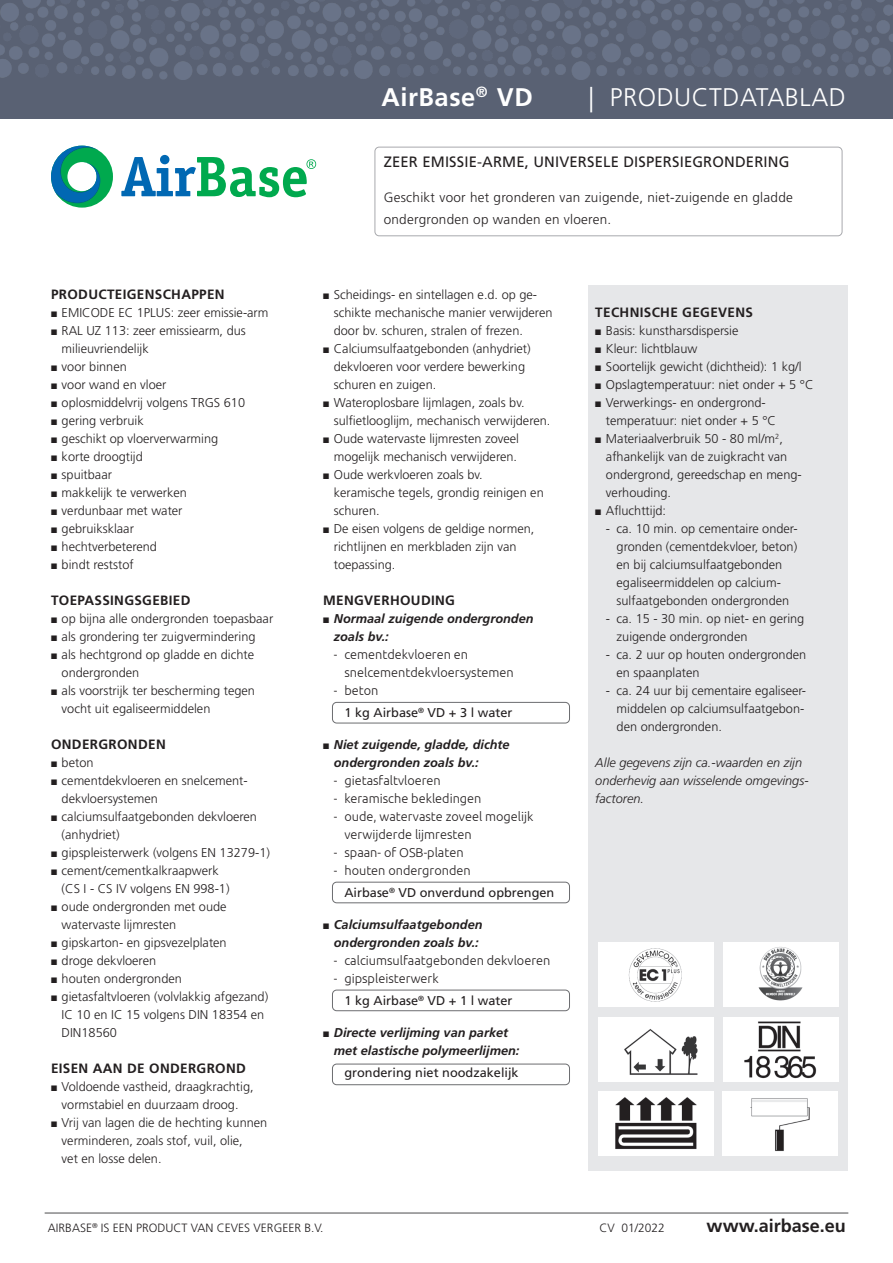
<style>
.page{position:relative;width:893px;height:1263px;background:#fff}
.page>*{position:absolute;margin:0;border:0;box-sizing:border-box;transform-origin:0 0}
.t1{font:300 25.5px "Frutiger LT Std";letter-spacing:.02em;color:#fff}
.t2{font:700 25.5px "Frutiger LT Std";letter-spacing:.02em;color:#fff}
.t3{font:700 18px "Frutiger LT Std";color:#231f20}
.t4{font:15px "Frutiger LT Std";letter-spacing:.01em;color:#231f20}
.t5{font:700 13.5px "Frutiger LT Std";letter-spacing:.025em;color:#231f20}
.t6{font:300 13.5px/22.5px "Frutiger LT Std";letter-spacing:.02em;color:#231f20}
.t7{font:300 12.75px/18px "Frutiger LT Std";color:#231f20}
.t8{font:300 12.75px/18px "Ubuntu";color:#231f20}
.t9{font:italic 700 12.75px/18px "Frutiger LT Std";color:#231f20}
.t10{font:12.75px "Frutiger LT Std";color:#231f20}
.t11{font:italic 300 12.75px/18px "Frutiger LT Std";color:#231f20}
.t12{font:300 12px "Frutiger LT Std";color:#231f20}
</style>
<div class="page">
<div style="left:332px;top:702px;width:238px;height:21px;border:1px solid #6c6d70;border-radius:4px"></div>
<div style="left:332px;top:882px;width:238px;height:21px;border:1px solid #6c6d70;border-radius:4px"></div>
<div style="left:332px;top:990px;width:238px;height:21px;border:1px solid #6c6d70;border-radius:4px"></div>
<div style="left:332px;top:1064px;width:238px;height:21px;border:1px solid #6c6d70;border-radius:4px"></div>
<div style="left:0;top:0;width:893px;height:118px;background:#596173"></div>
<img style="left:0;top:0;width:893px;height:80px">
<div style="left:588px;top:285px;width:260px;height:886px;background:#e6e7e9"></div>
<svg style="left:51px;top:146px;width:62px;height:62px"></svg>
<svg style="left:121px;top:155px;width:195px;height:42px"></svg>
<div style="left:375px;top:147px;width:467px;height:89px;border:1px solid #a8a9ad;border-radius:4px"></div>
<hr style="left:45px;top:1212px;width:803px;height:1px;background:#4b4c4d">
<img style="left:598px;top:943px;width:115px;height:64px">
<img style="left:724px;top:943px;width:115px;height:64px">
<img style="left:598px;top:1017px;width:115px;height:64px">
<img style="left:724px;top:1017px;width:115px;height:64px">
<img style="left:598px;top:1092px;width:115px;height:63px">
<img style="left:723px;top:1092px;width:114px;height:63px">
<h1 class="t2" style="left:382px;top:82px;width:153px">AirBase<sup>®</sup> VD</h1>
<h1 class="t1" style="left:588px;top:83px;width:259px">| PRODUCTDATABLAD</h1>
<p class="t5" style="left:51px;top:286px;width:175px">PRODUCTEIGENSCHAPPEN</p>
<p class="t7" style="left:51px;top:304px;width:219px">■ EMICODE EC 1PLUS: zeer emissie-arm</p>
<p class="t7" style="left:62px;top:322px;width:186px;text-indent:-11px">■ RAL UZ 113: zeer emissiearm, dus milieuvriendelijk</p>
<p class="t7" style="left:51px;top:358px;width:77px">■ voor binnen</p>
<p class="t7" style="left:51px;top:376px;width:117px">■ voor wand en vloer</p>
<p class="t7" style="left:51px;top:394px;width:196px">■ oplosmiddelvrij volgens TRGS 610</p>
<p class="t7" style="left:51px;top:412px;width:94px">■ gering verbruik</p>
<p class="t7" style="left:51px;top:430px;width:169px">■ geschikt op vloerverwarming</p>
<p class="t7" style="left:51px;top:448px;width:93px">■ korte droogtijd</p>
<p class="t7" style="left:51px;top:466px;width:62px">■ spuitbaar</p>
<p class="t7" style="left:51px;top:484px;width:137px">■ makkelijk te verwerken</p>
<p class="t7" style="left:51px;top:502px;width:133px">■ verdunbaar met water</p>
<p class="t7" style="left:51px;top:520px;width:84px">■ gebruiksklaar</p>
<p class="t7" style="left:51px;top:538px;width:108px">■ hechtverbeterend</p>
<p class="t7" style="left:51px;top:556px;width:84px">■ bindt reststof</p>
<p class="t5" style="left:51px;top:592px;width:141px">TOEPASSINGSGEBIED</p>
<p class="t7" style="left:51px;top:610px;width:224px">■ op bijna alle ondergronden toepasbaar</p>
<p class="t7" style="left:51px;top:628px;width:206px">■ als grondering ter zuigvermindering</p>
<p class="t7" style="left:62px;top:646px;width:194px;text-indent:-11px">■ als hechtgrond op gladde en dichte ondergronden</p>
<p class="t7" style="left:62px;top:682px;width:195px;text-indent:-11px">■ als voorstrijk ter bescherming tegen vocht uit egaliseermiddelen</p>
<p class="t5" style="left:51px;top:736px;width:116px">ONDERGRONDEN</p>
<p class="t7" style="left:51px;top:754px;width:44px">■ beton</p>
<p class="t7" style="left:62px;top:772px;width:188px;text-indent:-11px">■ cementdekvloeren en snelcement&shy;dekvloersystemen</p>
<p class="t7" style="left:62px;top:808px;width:197px;text-indent:-11px">■ calciumsulfaatgebonden dekvloeren (anhydriet)</p>
<p class="t7" style="left:51px;top:844px;width:220px">■ gipspleisterwerk (volgens EN 13279-1)</p>
<p class="t7" style="left:62px;top:862px;width:169px;text-indent:-11px">■ cement/cementkalkraapwerk (CS I - CS IV volgens EN 998-1)</p>
<p class="t7" style="left:62px;top:898px;width:166px;text-indent:-11px">■ oude ondergronden met oude watervaste lijmresten</p>
<p class="t7" style="left:51px;top:934px;width:177px">■ gipskarton- en gipsvezelplaten</p>
<p class="t7" style="left:51px;top:952px;width:107px">■ droge dekvloeren</p>
<p class="t7" style="left:51px;top:970px;width:132px">■ houten ondergronden</p>
<p class="t7" style="left:62px;top:988px;width:208px;text-indent:-11px">■ gietasfaltvloeren (volvlakkig afgezand)<br>IC 10 en IC 15 volgens DIN 18354 en<br>DIN18560</p>
<p class="t5" style="left:51px;top:1060px;width:196px">EISEN AAN DE ONDERGROND</p>
<p class="t7" style="left:51px;top:1078px;width:204px;text-align:center">■ Voldoende vastheid, draagkrachtig, vormstabiel en duurzaam droog.</p>
<p class="t7" style="left:62px;top:1114px;width:207px;text-indent:-11px">■ Vrij van lagen die de hechting kunnen verminderen, zoals stof, vuil, olie,<br>vet en losse delen.</p>
<p class="t4" style="left:384px;top:153px;width:407px">ZEER EMISSIE-ARME, UNIVERSELE DISPERSIEGRONDERING</p>
<p class="t6" style="left:384px;top:186px;width:411px">Geschikt voor het gronderen van zuigende, niet-zuigende en gladde ondergronden op wanden en vloeren.</p>
<p class="t7" style="left:334px;top:286px;width:220px;text-indent:-11px">■ Scheidings- en sintellagen e.d. op ge&shy;schikte mechanische manier verwijderen door bv. schuren, stralen of frezen.</p>
<p class="t7" style="left:334px;top:340px;width:198px;text-indent:-11px">■ Calciumsulfaatgebonden (anhydriet) dekvloeren voor verdere bewerking schuren en zuigen.</p>
<p class="t7" style="left:334px;top:394px;width:218px;text-indent:-11px">■ Wateroplosbare lijmlagen, zoals bv. sulfietlooglijm, mechanisch verwijderen.</p>
<p class="t7" style="left:323px;top:430px;width:197px;text-align:right">■ Oude watervaste lijmresten zoveel mogelijk mechanisch verwijderen.</p>
<p class="t7" style="left:334px;top:466px;width:211px;text-indent:-11px">■ Oude werkvloeren zoals bv. keramische tegels, grondig reinigen en schuren.</p>
<p class="t7" style="left:334px;top:520px;width:202px;text-indent:-11px">■ De eisen volgens de geldige normen, richtlijnen en merkbladen zijn van toepassing.</p>
<p class="t5" style="left:323px;top:592px;width:133px">MENGVERHOUDING</p>
<p class="t9" style="left:334px;top:609px;width:201px;text-indent:-11px">■ Normaal zuigende ondergronden zoals bv.:</p>
<p class="t8" style="left:344px;top:645px;width:171px;text-indent:-11px">- cementdekvloeren en snelcementdekvloersystemen</p>
<p class="t8" style="left:334px;top:681px;width:46px">- beton</p>
<p class="t10" style="left:344px;top:705px;width:170px">1 kg Airbase<sup>®</sup> VD + 3 l water</p>
<p class="t9" style="left:334px;top:735px;width:177px;text-indent:-11px">■ Niet zuigende, gladde, dichte ondergronden zoals bv.:</p>
<p class="t8" style="left:334px;top:771px;width:109px">- gietasfaltvloeren</p>
<p class="t8" style="left:334px;top:789px;width:149px">- keramische bekledingen</p>
<p class="t8" style="left:344px;top:807px;width:191px;text-indent:-11px">- oude, watervaste zoveel mogelijk verwijderde lijmresten</p>
<p class="t8" style="left:334px;top:843px;width:131px">- spaan- of OSB-platen</p>
<p class="t8" style="left:334px;top:861px;width:138px">- houten ondergronden</p>
<p class="t10" style="left:344px;top:885px;width:211px">Airbase<sup>®</sup> VD onverdund opbrengen</p>
<p class="t9" style="left:323px;top:915px;width:161px;text-align:center">■ Calciumsulfaatgebonden ondergronden zoals bv.:</p>
<p class="t8" style="left:334px;top:951px;width:218px">- calciumsulfaatgebonden dekvloeren</p>
<p class="t8" style="left:334px;top:969px;width:106px">- gipspleisterwerk</p>
<p class="t10" style="left:344px;top:993px;width:170px">1 kg Airbase<sup>®</sup> VD + 1 l water</p>
<p class="t9" style="left:334px;top:1023px;width:187px;text-indent:-11px">■ Directe verlijming van parket met elastische polymeerlijmen:</p>
<p class="t10" style="left:344px;top:1065px;width:176px">grondering niet noodzakelijk</p>
<p class="t5" style="left:595px;top:304px;width:159px">TECHNISCHE GEGEVENS</p>
<p class="t7" style="left:595px;top:322px;width:145px">■ Basis: kunstharsdispersie</p>
<p class="t7" style="left:595px;top:340px;width:104px">■ Kleur: lichtblauw</p>
<p class="t7" style="left:595px;top:358px;width:208px">■ Soortelijk gewicht (dichtheid): 1 kg/l</p>
<p class="t7" style="left:595px;top:376px;width:220px">■ Opslagtemperatuur: niet onder + 5 °C</p>
<p class="t7" style="left:606px;top:394px;width:172px;text-indent:-11px">■ Verwerkings- en ondergrond&shy;temperatuur: niet onder + 5 °C</p>
<p class="t7" style="left:606px;top:430px;width:197px;text-indent:-11px">■ Materiaalverbruik 50 - 80 ml/m<sup>2</sup>, afhankelijk van de zuigkracht van ondergrond, gereedschap en meng&shy;verhouding.</p>
<p class="t7" style="left:595px;top:502px;width:72px">■ Afluchttijd:</p>
<p class="t7" style="left:617px;top:520px;width:183px;text-indent:-11px">- ca. 10 min. op cementaire onder&shy;gronden (cementdekvloer, beton) en bij calciumsulfaatgebonden egaliseermiddelen op calcium&shy;sulfaatgebonden ondergronden</p>
<p class="t7" style="left:617px;top:610px;width:189px;text-indent:-11px">- ca. 15 - 30 min. op niet- en gering zuigende ondergronden</p>
<p class="t7" style="left:617px;top:646px;width:191px;text-indent:-11px">- ca. 2 uur op houten ondergronden en spaanplaten</p>
<p class="t7" style="left:617px;top:682px;width:191px;text-indent:-11px">- ca. 24 uur bij cementaire egaliseer&shy;middelen op calciumsulfaatgebon&shy;den ondergronden.</p>
<p class="t11" style="left:595px;top:754px;width:215px">Alle gegevens zijn ca.-waarden en zijn onderhevig aan wisselende omgevings&shy;factoren.</p>
<p class="t12" style="left:48px;top:1221px;width:277px">AIRBASE<sup>®</sup> IS EEN PRODUCT VAN CEVES VERGEER B.V.</p>
<h2 class="t3" style="left:707px;top:1215px;width:141px">www.airbase.eu</h2>
<p class="t12" style="left:599px;top:1221px;width:67px">CV 01/2022</p>
</div>
